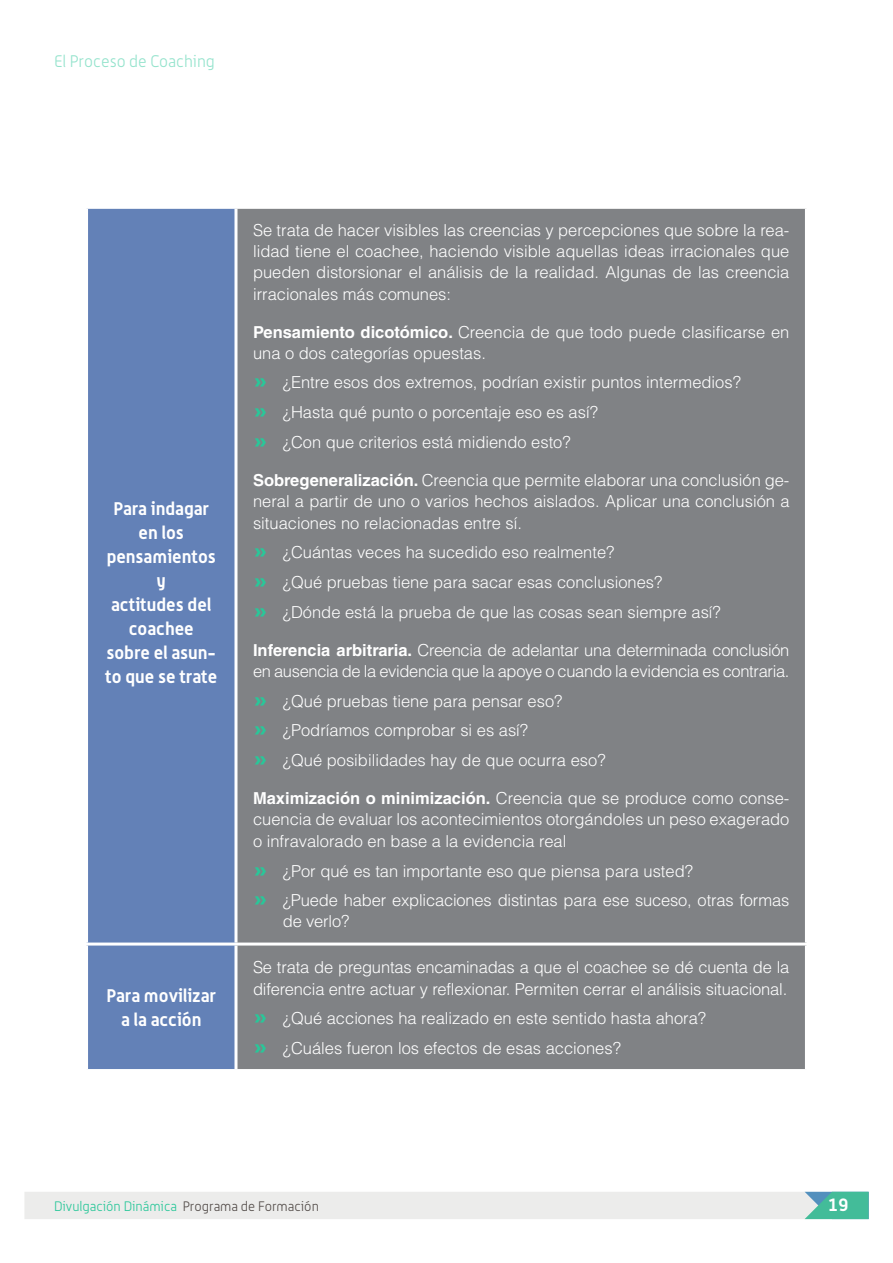
<style>
.page{position:relative;width:893px;height:1263px;background:#fff}
.page>*{position:absolute;margin:0;border:0;box-sizing:border-box;transform-origin:0 0}
.t1{font:700 18px/24px "Alwyn OT";color:#fff;text-align:center}
.t2{font:300 16.5px/29.8px "Helvetica LT Std";color:#fff}
.t3{font:300 16.5px/21.6px "Helvetica LT Std";letter-spacing:-.02em;color:#fff}
.t4{font:300 16.5px "Alwyn OT";color:#94e3cc}
.t5{font:300 13.5px "Alwyn OT";color:#29c799}
.s1{font-weight:700}
.s2{font-family:"Alwyn OT";font-weight:700;font-size:21px;color:#29c799}
.s3{color:#524b48}
</style>
<div class="page">
<div style="left:24px;top:1192px;width:844px;height:27px;background:#ececeb"></div>
<div style="left:88px;top:209px;width:146px;height:860px;background:#6381b7"></div>
<div style="left:237px;top:209px;width:568px;height:860px;background:#808285"></div>
<hr style="left:85px;top:942px;width:151px;height:3px;background:#fff">
<hr style="left:236px;top:942px;width:572px;height:3px;background:#fff">
<p class="t4" style="left:54px;top:52px;width:162px">El Proceso de Coaching</p>
<p class="t1" style="left:105px;top:496px;width:113px">Para indagar en los pensamientos y<br>actitudes del coachee sobre el asun&shy;to que se trate</p>
<p class="t1" style="left:107px;top:983px;width:111px">Para movilizar a la acción</p>
<p class="t2" style="left:253px;top:220px;width:538px;line-height:21.1px;text-align:justify">Se trata de hacer visibles las creencias y percepciones que sobre la rea&shy;lidad tiene el coachee, haciendo visible aquellas ideas irracionales que pueden distorsionar el análisis de la realidad. Algunas de las creencia irracionales más comunes:</p>
<p class="t2" style="left:253px;top:321px;width:538px;line-height:21px"><span class="s1">Pensamiento dicotómico.</span> Creencia de que todo puede clasificarse en una o dos categorías opuestas.</p>
<p class="t2" style="left:253px;top:367px;width:489px"><span class="s2">»</span> ¿Entre esos dos extremos, podrían existir puntos intermedios? <span class="s2">»</span> ¿Hasta qué punto o porcentaje eso es así?<br><span class="s2">»</span> ¿Con que criterios está midiendo esto?</p>
<p class="t2" style="left:253px;top:469px;width:538px;line-height:21.3px;text-align:justify"><span class="s1">Sobregeneralización.</span> Creencia que permite elaborar una conclusión ge&shy;neral a partir de uno o varios hechos aislados. Aplicar una conclusión a situaciones no relacionadas entre sí.</p>
<p class="t2" style="left:253px;top:537px;width:469px"><span class="s2">»</span> ¿Cuántas veces ha sucedido eso realmente?<br><span class="s2">»</span> ¿Qué pruebas tiene para sacar esas conclusiones?<br><span class="s2">»</span> ¿Dónde está la prueba de que las cosas sean siempre así?</p>
<p class="t3" style="left:253px;top:639px;width:538px"><span class="s1">Inferencia arbitraria.</span> Creencia de adelantar una determinada conclusión en ausencia de la evidencia que la apoye o cuando la evidencia es contraria.</p>
<p class="t2" style="left:253px;top:686px;width:354px"><span class="s2">»</span> ¿Qué pruebas tiene para pensar eso?<br><span class="s2">»</span> ¿Podríamos comprobar si es así?<br><span class="s2">»</span> ¿Qué posibilidades hay de que ocurra eso?</p>
<p class="t2" style="left:253px;top:788px;width:538px;line-height:21.3px;text-align:justify"><span class="s1">Maximización o minimización.</span> Creencia que se produce como conse&shy;cuencia de evaluar los acontecimientos otorgándoles un peso exagerado o infravalorado en base a la evidencia real</p>
<p class="t2" style="left:253px;top:856px;width:538px"><span class="s2">»</span> ¿Por qué es tan importante eso que piensa para usted?<br><span class="s2">»</span> ¿Puede haber explicaciones distintas para ese suceso, otras formas</p>
<p class="t2" style="left:283px;top:906px;width:68px">de verlo?</p>
<p class="t2" style="left:253px;top:956px;width:538px;line-height:21.6px">Se trata de preguntas encaminadas a que el coachee se dé cuenta de la diferencia entre actuar y reflexionar. Permiten cerrar el análisis situacional.</p>
<p class="t2" style="left:253px;top:1003px;width:455px"><span class="s2">»</span> ¿Qué acciones ha realizado en este sentido hasta ahora? <span class="s2">»</span> ¿Cuáles fueron los efectos de esas acciones?</p>
<p class="t5" style="left:54px;top:1198px;width:266px">Divulgación Dinámica <span class="s3">Programa de Formación</span></p>
<p class="t1" style="left:828px;top:1192px;width:22px">19</p>
</div>
